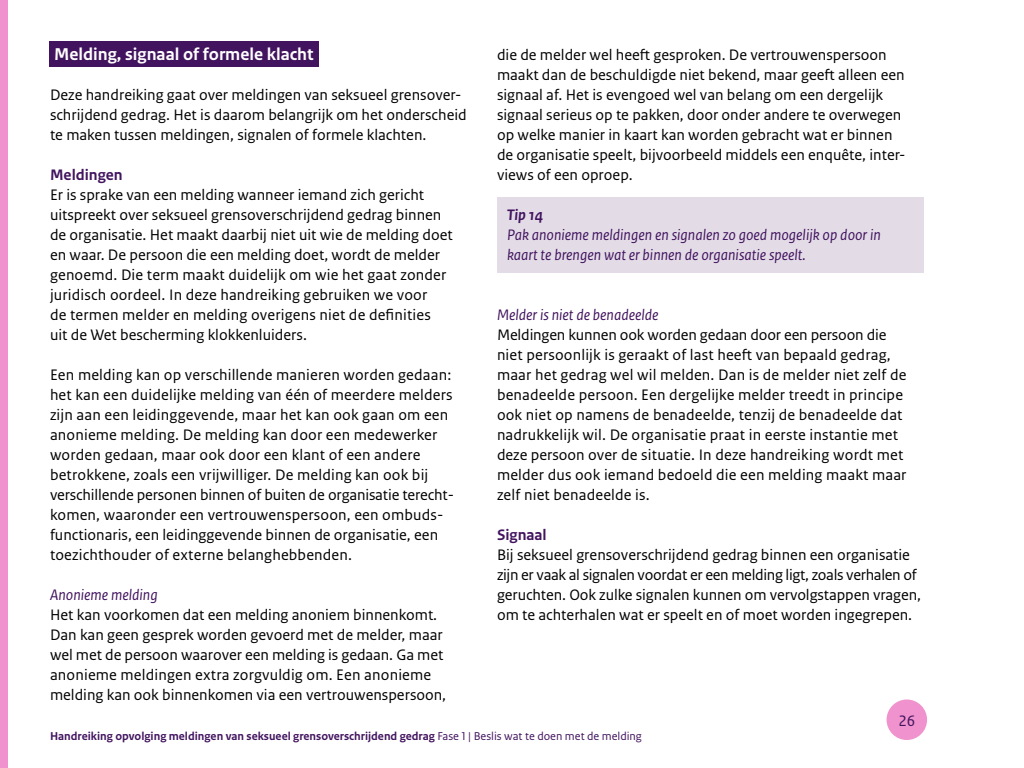
<style>
.page{position:relative;width:1024px;height:768px;background:#fff}
.page>*{position:absolute;margin:0;border:0;box-sizing:border-box;transform-origin:0 0}
.Kopje_H2{font:700 18px "Rijksoverheid Sans Text";color:#fff}
.Brood{font:16px/20px "Rijksoverheid Sans Text";color:#000}
.Tip{font:italic 16px/20px "Rijksoverheid Sans Text";color:#42145f}
.Kopje_H4{font:italic 16px "Rijksoverheid Sans Text";color:#42145f}
.Kopje_H3{font:700 16px "Rijksoverheid Sans Text";color:#42145f}
.Tip_Kop{font:italic 700 16px "Rijksoverheid Sans Text";color:#42145f}
.t1{font:16px "Rijksoverheid Sans Text";color:#42145f}
.t2{font:700 12px "Rijksoverheid Sans Text";color:#42145f}
.s1{font-weight:400}
</style>
<div class="page">
<div style="left:887px;top:700px;width:40px;height:40px;background:#f092cd;border-radius:50%"></div>
<div style="left:0;top:0;width:8px;height:768px;background:#f092cd"></div>
<div style="left:49px;top:41px;width:270px;height:26px;background:#42145f"></div>
<div style="left:497px;top:197px;width:427px;height:36px;background:#e3dce7"></div>
<div style="left:497px;top:217px;width:427px;height:56px;background:#e3dce7"></div>
<h2 class="Kopje_H2" style="left:54px;top:44px;width:261px">Melding, signaal of formele klacht</h2>
<p class="Brood" style="left:50px;top:85px;width:418px">Deze handreiking gaat over meldingen van seksueel grensover&shy;schrijdend gedrag. Het is daarom belangrijk om het onderscheid te maken tussen meldingen, signalen of formele klachten.</p>
<h3 class="Kopje_H3" style="left:50px;top:166px;width:74px">Meldingen</h3>
<p class="Brood" style="left:50px;top:185px;width:404px">Er is sprake van een melding wanneer iemand zich gericht uitspreekt over seksueel grensoverschrijdend gedrag binnen de organisatie. Het maakt daarbij niet uit wie de melding doet en waar. De persoon die een melding doet, wordt de melder genoemd. Die term maakt duidelijk om wie het gaat zonder juridisch oordeel. In deze handreiking gebruiken we voor<br>de termen melder en melding overigens niet de definities<br>uit de Wet bescherming klokkenluiders.</p>
<p class="Brood" style="left:50px;top:365px;width:406px">Een melding kan op verschillende manieren worden gedaan: het kan een duidelijke melding van één of meerdere melders zijn aan een leidinggevende, maar het kan ook gaan om een anonieme melding. De melding kan door een medewerker worden gedaan, maar ook door een klant of een andere betrokkene, zoals een vrijwilliger. De melding kan ook bij verschillende personen binnen of buiten de organisatie terecht&shy;komen, waaronder een vertrouwenspersoon, een ombuds&shy;functionaris, een leidinggevende binnen de organisatie, een toezichthouder of externe belanghebbenden.</p>
<p class="Kopje_H4" style="left:50px;top:586px;width:109px">Anonieme melding</p>
<p class="Brood" style="left:50px;top:605px;width:398px">Het kan voorkomen dat een melding anoniem binnenkomt.<br>Dan kan geen gesprek worden gevoerd met de melder, maar wel met de persoon waarover een melding is gedaan. Ga met anonieme meldingen extra zorgvuldig om. Een anonieme melding kan ook binnenkomen via een vertrouwenspersoon,</p>
<p class="Brood" style="left:497px;top:45px;width:410px">die de melder wel heeft gesproken. De vertrouwenspersoon maakt dan de beschuldigde niet bekend, maar geeft alleen een signaal af. Het is evengoed wel van belang om een dergelijk signaal serieus op te pakken, door onder andere te overwegen op welke manier in kaart kan worden gebracht wat er binnen de organisatie speelt, bijvoorbeeld middels een enquête, inter&shy;views of een oproep.</p>
<h3 class="Tip_Kop" style="left:507px;top:206px;width:38px">Tip 14</h3>
<p class="Tip" style="left:507px;top:225px;width:375px">Pak anonieme meldingen en signalen zo goed mogelijk op door in kaart te brengen wat er binnen de organisatie speelt.</p>
<p class="Kopje_H4" style="left:497px;top:306px;width:163px">Melder is niet de benadeelde</p>
<p class="Brood" style="left:497px;top:325px;width:411px">Meldingen kunnen ook worden gedaan door een persoon die niet persoonlijk is geraakt of last heeft van bepaald gedrag, maar het gedrag wel wil melden. Dan is de melder niet zelf de benadeelde persoon. Een dergelijke melder treedt in principe ook niet op namens de benadeelde, tenzij de benadeelde dat nadrukkelijk wil. De organisatie praat in eerste instantie met deze persoon over de situatie. In deze handreiking wordt met melder dus ook iemand bedoeld die een melding maakt maar zelf niet benadeelde is.</p>
<h3 class="Kopje_H3" style="left:497px;top:526px;width:51px">Signaal</h3>
<p class="Brood" style="left:497px;top:545px;width:426px">Bij seksueel grensoverschrijdend gedrag binnen een organisatie zijn er vaak al signalen voordat er een melding ligt, zoals verhalen of geruchten. Ook zulke signalen kunnen om vervolgstappen vragen, om te achterhalen wat er speelt en of moet worden ingegrepen.</p>
<p class="t1" style="left:898px;top:712px;width:18px">26</p>
<p class="t2" style="left:50px;top:729px;width:593px">Handreiking opvolging meldingen van seksueel grensoverschrijdend gedrag <span class="s1">Fase 1 | Beslis wat te doen met de melding</span></p>
</div>
